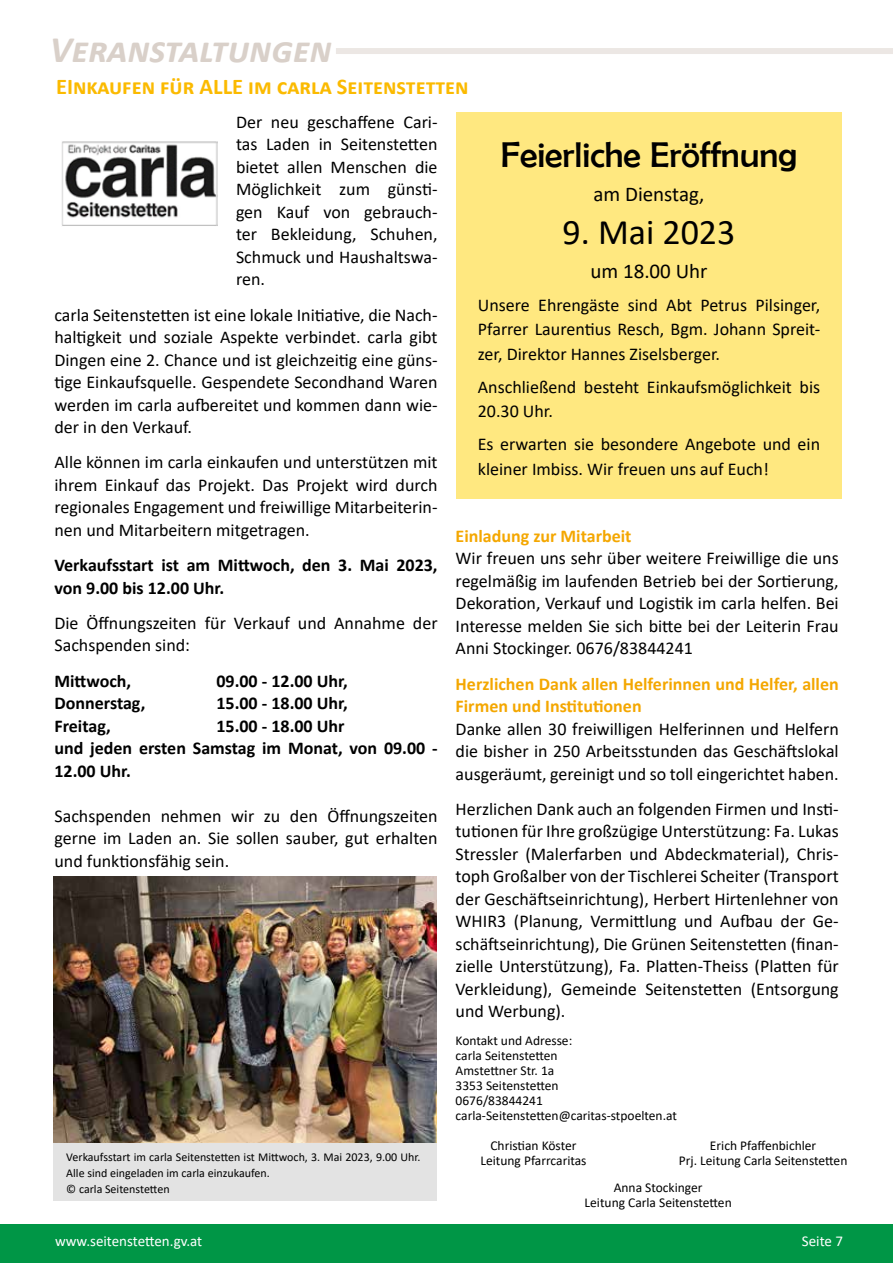
<style>
.page{position:relative;width:893px;height:1263px;background:#fff}
.page>*{position:absolute;margin:0;border:0;box-sizing:border-box;transform-origin:0 0}
.t1{font:italic 700 37.5px "Calibri";color:#d9d0c9}
.t2{font:36px "Berlin Sans FB";color:#000}
.t3{font:36px "Calibri";color:#000}
.t4{font:700 22.5px "Calibri";color:#fbba00}
.t5{font:21px "Calibri";color:#000}
.t6{font:18px/22.5px "Calibri";color:#000;text-align:justify}
.t7{font:700 18px/22.5px "Calibri";color:#000}
.t8{font:700 18px/22.5px "Calibri";color:#f4a701}
.t9{font:15px "Calibri";color:#fff}
.t10{font:13.5px/15px "Calibri";color:#000;text-align:center}
.t11{font:12px/16.2px "Calibri";color:#000}
</style>
<div class="page">
<div style="left:0;top:1225px;width:893px;height:38px;background:#009646"></div>
<div style="left:336px;top:48px;width:557px;height:6px;background:#ece7e4"></div>
<img style="left:62px;top:141px;width:156px;height:85px">
<div style="left:456px;top:112px;width:386px;height:387px;background:#ffe880"></div>
<img style="left:53px;top:876px;width:384px;height:267px">
<div style="left:53px;top:1143px;width:384px;height:58px;background:#e3e3e3"></div>
<h1 class="t1" style="left:50px;top:23px;width:283px">Veranstaltungen</h1>
<p class="t4" style="left:56px;top:71px;width:414px">EInkaufen für ALLE im carla Seitenstetten</p>
<p class="t6" style="left:236px;top:110px;width:203px">Der neu geschaffene Cari&shy;tas Laden in Seitenstetten bietet allen Menschen die Möglichkeit zum günsti&shy;gen Kauf von gebrauch&shy;ter Bekleidung, Schuhen, Schmuck und Haushaltswa&shy;ren.</p>
<p class="t6" style="left:54px;top:303px;width:385px">carla Seitenstetten ist eine lokale Initiative, die Nach&shy;haltigkeit und soziale Aspekte verbindet. carla gibt Dingen eine 2. Chance und ist gleichzeitig eine güns&shy;tige Einkaufsquelle. Gespendete Secondhand Waren werden im carla aufbereitet und kommen dann wie&shy;der in den Verkauf.</p>
<p class="t6" style="left:54px;top:451px;width:385px">Alle können im carla einkaufen und unterstützen mit ihrem Einkauf das Projekt. Das Projekt wird durch regionales Engagement und freiwillige Mitarbeiterin&shy;nen und Mitarbeitern mitgetragen.</p>
<p class="t7" style="left:54px;top:554px;width:385px">Verkaufsstart ist am Mittwoch, den 3. Mai 2023, von 9.00 bis 12.00 Uhr.</p>
<p class="t6" style="left:54px;top:611px;width:385px">Die Öffnungszeiten für Verkauf und Annahme der<br>Sachspenden sind:</p>
<p class="t7" style="left:54px;top:669px;width:78px">Mittwoch,</p>
<p class="t7" style="left:216px;top:669px;width:133px">09.00 - 12.00 Uhr,</p>
<p class="t7" style="left:54px;top:692px;width:92px">Donnerstag,</p>
<p class="t7" style="left:216px;top:692px;width:133px">15.00 - 18.00 Uhr,</p>
<p class="t7" style="left:54px;top:714px;width:58px">Freitag,</p>
<p class="t7" style="left:54px;top:714px;width:385px;text-indent:162px">15.00 - 18.00 Uhr<br>und jeden ersten Samstag im Monat, von 09.00 -<br>12.00 Uhr.</p>
<p class="t6" style="left:54px;top:804px;width:385px">Sachspenden nehmen wir zu den Öffnungszeiten gerne im Laden an. Sie sollen sauber, gut erhalten und funktionsfähig sein.</p>
<h2 class="t2" style="left:501px;top:135px;width:298px">Feierliche Eröffnung</h2>
<p class="t5" style="left:593px;top:180px;width:112px">am Dienstag,</p>
<h2 class="t3" style="left:563px;top:207px;width:174px">9. Mai 2023</h2>
<p class="t5" style="left:590px;top:256px;width:119px">um 18.00 Uhr</p>
<p class="t6" style="left:478px;top:292px;width:344px;line-height:24.5px">Unsere Ehrengäste sind Abt Petrus Pilsinger, Pfarrer Laurentius Resch, Bgm. Johann Spreit&shy;zer, Direktor Hannes Ziselsberger.</p>
<p class="t6" style="left:478px;top:374px;width:344px;line-height:24.5px">Anschließend besteht Einkaufsmöglichkeit bis<br>20.30 Uhr.</p>
<p class="t6" style="left:478px;top:431px;width:344px;line-height:24.5px">Es erwarten sie besondere Angebote und ein kleiner Imbiss. Wir freuen uns auf Euch!</p>
<p class="t8" style="left:456px;top:524px;width:177px">Einladung zur Mitarbeit</p>
<p class="t6" style="left:456px;top:547px;width:385px">Wir freuen uns sehr über weitere Freiwillige die uns regelmäßig im laufenden Betrieb bei der Sortierung, Dekoration, Verkauf und Logistik im carla helfen. Bei Interesse melden Sie sich bitte bei der Leiterin Frau Anni Stockinger. 0676/83844241</p>
<p class="t8" style="left:456px;top:672px;width:385px">Herzlichen Dank allen Helferinnen und Helfer, allen<br>Firmen und Institutionen</p>
<p class="t6" style="left:456px;top:717px;width:385px">Danke allen 30 freiwilligen Helferinnen und Helfern die bisher in 250 Arbeitsstunden das Geschäftslokal ausgeräumt, gereinigt und so toll eingerichtet haben.</p>
<p class="t6" style="left:456px;top:797px;width:385px">Herzlichen Dank auch an folgenden Firmen und Insti&shy;tutionen für Ihre großzügige Unterstützung: Fa. Lukas Stressler (Malerfarben und Abdeckmaterial), Chris&shy;toph Großalber von der Tischlerei Scheiter (Transport der Geschäftseinrichtung), Herbert Hirtenlehner von WHIR3 (Planung, Vermittlung und Aufbau der Ge&shy;schäftseinrichtung), Die Grünen Seitenstetten (finan&shy;zielle Unterstützung), Fa. Platten-Theiss (Platten für Verkleidung), Gemeinde Seitenstetten (Entsorgung und Werbung).</p>
<p class="t10" style="left:456px;top:1033px;width:223px;text-align:left">Kontakt und Adresse:<br>carla Seitenstetten<br>Amstettner Str. 1a<br>3353 Seitenstetten<br>0676/83844241 carla-Seitenstetten@caritas-stpoelten.at</p>
<p class="t11" style="left:66px;top:1148px;width:356px">Verkaufsstart im carla Seitenstetten ist Mittwoch, 3. Mai 2023, 9.00 Uhr.<br>Alle sind eingeladen im carla einzukaufen.<br>© carla Seitenstetten</p>
<p class="t10" style="left:480px;top:1137px;width:108px">Christian Köster<br>Leitung Pfarrcaritas</p>
<p class="t10" style="left:679px;top:1137px;width:170px">Erich Pfaffenbichler<br>Prj. Leitung Carla Seitenstetten</p>
<p class="t10" style="left:585px;top:1179px;width:149px">Anna Stockinger<br>Leitung Carla Seitenstetten</p>
<p class="t9" style="left:55px;top:1230px;width:149px">www.seitenstetten.gv.at</p>
<p class="t9" style="left:802px;top:1230px;width:43px">Seite 7</p>
</div>
